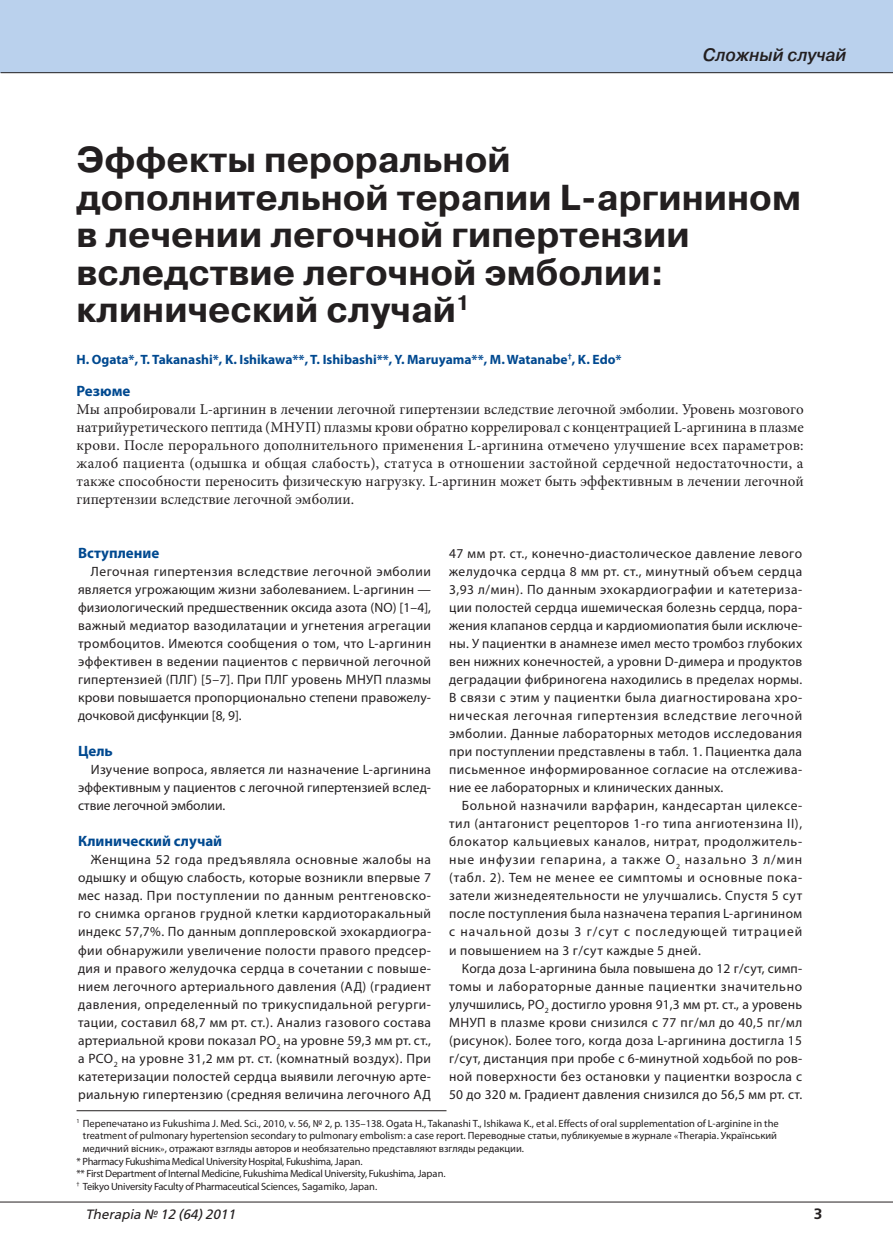
<style>
.page{position:relative;width:893px;height:1255px;background:#fff}
.page>*{position:absolute;margin:0;border:0;box-sizing:border-box;transform-origin:0 0}
.t1{font:700 36px/37.5px "Pragmatica";color:#231f20}
.t2{font:italic 500 18px "Pragmatica";color:#231f20;scale:.95 1}
.t3{font:15px/18px "Minion Pro";color:#231f20;text-align:justify}
.t4{font:700 15px "Myriad Pro";color:#004990}
.t5{font:600 15px "Free Set";color:#231f20}
.t6{font:13.5px/18px "Myriad Pro";letter-spacing:.02em;color:#231f20;text-align:justify}
.t7{font:700 13.5px "Myriad Pro";color:#004990}
.t8{font:italic 13.5px "Free Set";color:#231f20}
.t9{font:10.5px "Myriad Pro";color:#231f20}
.t10{font:10.5px "Myriad Pro";letter-spacing:-.025em;color:#231f20}
.t11{font:10.5px "Myriad Pro";letter-spacing:-.03em;color:#231f20}
.s1{font-family:"Minion Pro"}
</style>
<div class="page">
<div style="left:0;top:0;width:893px;height:72px;background:#bad1ed"></div>
<hr style="left:1px;top:72px;width:892px;height:1px;background:#231f20">
<hr style="left:0;top:1201px;width:893px;height:1px;background:#231f20">
<hr style="left:77px;top:1110px;width:369px;height:1px;background:#231f20">
<h2 class="t2" style="left:703px;top:48px;width:153px">Сложный случай</h2>
<h1 class="t1" style="left:77px;top:145px;width:726px">Эффекты пероральной дополнительной терапии L-аргинином в лечении легочной гипертензии вследствие легочной эмболии: клинический случай<sup>1</sup></h1>
<p class="t7" style="left:77px;top:354px;width:547px">H. Ogata*, T. Takanashi*, K. Ishikawa**, T. Ishibashi**, Y. Maruyama**, M. Watanabe<sup>†</sup>, K. Edo*</p>
<p class="t4" style="left:77px;top:385px;width:55px">Резюме</p>
<p class="t3" style="left:77px;top:402px;width:729px">Мы апробировали L-аргинин в лечении легочной гипертензии вследствие легочной эмболии. Уровень мозгового натрийуретического пептида (МНУП) плазмы крови обратно коррелировал с концентрацией L-аргинина в плазме крови. После перорального дополнительного применения L-аргинина отмечено улучшение всех параметров: жалоб пациента (одышка и общая слабость), статуса в отношении застойной сердечной недостаточности, а также способности переносить физическую нагрузку. L-аргинин может быть эффективным в лечении легочной гипертензии вследствие легочной эмболии.</p>
<p class="t4" style="left:78px;top:547px;width:83px">Вступление</p>
<p class="t6" style="left:78px;top:564px;width:355px;text-indent:13px">Легочная гипертензия вследствие легочной эмболии является угрожающим жизни заболеванием. L-аргинин — физиологический предшественник оксида азота (NO) [1–4], важный медиатор вазодилатации и угнетения агрегации тромбоцитов. Имеются сообщения о том, что L-аргинин эффективен в ведении пациентов с первичной легочной гипертензией (ПЛГ) [5–7]. При ПЛГ уровень МНУП плазмы крови повышается пропорционально степени правожелу&shy;дочковой дисфункции [8, 9].</p>
<p class="t4" style="left:78px;top:745px;width:36px">Цель</p>
<p class="t6" style="left:78px;top:762px;width:355px;text-indent:13px">Изучение вопроса, является ли назначение L-аргинина эффективным у пациентов с легочной гипертензией вслед&shy;ствие легочной эмболии.</p>
<p class="t4" style="left:78px;top:835px;width:146px">Клинический случай</p>
<p class="t6" style="left:78px;top:852px;width:355px;text-indent:13px">Женщина 52 года предъявляла основные жалобы на одышку и общую слабость, которые возникли впервые 7 мес назад. При поступлении по данным рентгеновско&shy;го снимка органов грудной клетки кардиоторакальный индекс 57,7%. По данным допплеровской эхокардиогра&shy;фии обнаружили увеличение полости правого предсер&shy;дия и правого желудочка сердца в сочетании с повыше&shy;нием легочного артериального давления (АД) (градиент давления, определенный по трикуспидальной регурги&shy;тации, составил 68,7 мм рт. ст.). Анализ газового состава артериальной крови показал PO<sub>2</sub> на уровне 59,3 мм рт. ст., а PCO<sub>2</sub> на уровне 31,2 мм рт. ст. (комнатный воздух). При катетеризации полостей сердца выявили легочную арте&shy;риальную гипертензию (средняя величина легочного АД</p>
<p class="t6" style="left:449px;top:546px;width:355px">47 мм рт. ст., конечно-диастолическое давление левого желудочка сердца 8 мм рт. ст., минутный объем сердца 3,93 л/мин). По данным эхокардиографии и катетериза&shy;ции полостей сердца ишемическая болезнь сердца, пора&shy;жения клапанов сердца и кардиомиопатия были исключе&shy;ны. У пациентки в анамнезе имел место тромбоз глубоких вен нижних конечностей, а уровни D-димера и продуктов деградации фибриногена находились в пределах нормы.<br>В связи с этим у пациентки была диагностирована хро&shy;ническая легочная гипертензия вследствие легочной эмболии. Данные лабораторных методов исследования при поступлении представлены в табл. 1. Пациентка дала письменное информированное согласие на отслежива&shy;ние ее лабораторных и клинических данных.</p>
<p class="t6" style="left:449px;top:798px;width:355px;text-indent:13px">Больной назначили варфарин, кандесартан цилексе&shy;тил (антагонист рецепторов 1-го типа ангиотензина II), блокатор кальциевых каналов, нитрат, продолжитель&shy;ные инфузии гепарина, а также O<sub>2</sub> назально 3 л/мин (табл. 2). Тем не менее ее симптомы и основные пока&shy;затели жизнедеятельности не улучшались. Спустя 5 сут после поступления была назначена терапия L-аргинином с начальной дозы 3 г/сут с последующей титрацией и повышением на 3 г/сут каждые 5 дней.</p>
<p class="t6" style="left:449px;top:960px;width:355px;text-indent:13px">Когда доза L-аргинина была повышена до 12 г/сут, симп&shy;томы и лабораторные данные пациентки значительно улучшились, PO<sub>2</sub> достигло уровня 91,3 мм рт. ст., а уровень МНУП в плазме крови снизился с 77 пг/мл до 40,5 пг/мл (рисунок). Более того, когда доза L-аргинина достигла 15 г/сут, дистанция при пробе с 6-минутной ходьбой по ров&shy;ной поверхности без остановки у пациентки возросла с 50 до 320 м. Градиент давления снизился до 56,5 мм рт. ст.</p>
<p class="t9" style="left:77px;top:1119px;width:704px"><sup>1</sup> Перепечатано из Fukushima J. Med. Sci., 2010, v. 56, № 2, p. 135–138. Ogata H., Takanashi T., Ishikawa K., et al. Effects of oral supplementation of L-arginine in the</p>
<p class="t9" style="left:83px;top:1131px;width:696px">treatment of pulmonary hypertension secondary to pulmonary embolism: a case report. Переводные статьи, публикуемые в журнале <span class="s1">«</span>Therapia. Український</p>
<p class="t9" style="left:83px;top:1144px;width:443px">медичний вісник<span class="s1">»</span>, отражают взгляды авторов и необязательно представляют взгляды редакции.</p>
<p class="t11" style="left:77px;top:1156px;width:288px">* Pharmacy Fukushima Medical University Hospital, Fukushima, Japan.</p>
<p class="t10" style="left:77px;top:1169px;width:371px">** First Department of Internal Medi cine, Fukushima Medical University, Fukushima, Japan.</p>
<p class="t10" style="left:77px;top:1182px;width:302px"><sup>†</sup> Teikyo University Faculty of Pharmaceutical Sci ences, Sagamiko, Japan.</p>
<p class="t8" style="left:85px;top:1209px;width:151px">Therapia № 12 (64) 2011</p>
<p class="t5" style="left:813px;top:1208px;width:11px">3</p>
</div>
